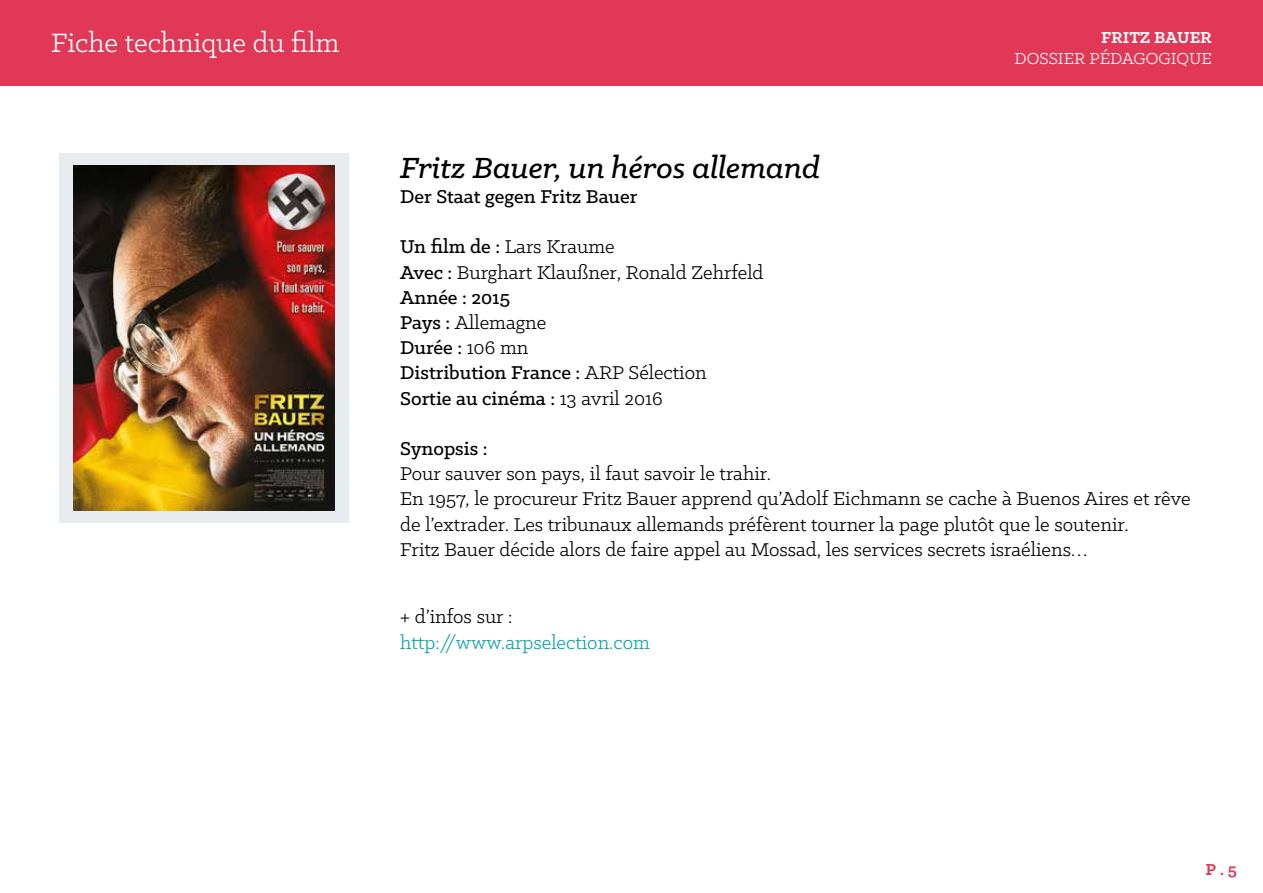
<style>
.page{position:relative;width:1263px;height:893px;background:#fff}
.page>*{position:absolute;margin:0;border:0;box-sizing:border-box;transform-origin:0 0}
.t1{font:italic 500 33px "Klinic Slab";color:#000}
.t2{font:30px "Klinic Slab";color:#fff}
.t3{font:21px/25.2px "Klinic Slab";color:#000}
.t4{font:500 21px "Klinic Slab";color:#000}
.t5{font:21px "Klinic Slab";color:#11a2ac}
.t6{font:18px "Klinic Slab";color:#fff}
.t7{font:700 18px "Klinic Slab";color:#fff}
.t8{font:700 18px "Klinic Slab";color:#e03856}
.s1{font-weight:500}
</style>
<div class="page">
<div style="left:0;top:0;width:1263px;height:85px;background:#e03856"></div>
<div style="left:60px;top:153px;width:289px;height:370px;background:#e7ecf0"></div>
<img style="left:74px;top:165px;width:261px;height:346px">
<h2 class="t2" style="left:51px;top:24px;width:290px">Fiche technique du film</h2>
<p class="t7" style="left:1101px;top:25px;width:112px">FRITZ BAUER</p>
<p class="t6" style="left:1015px;top:47px;width:199px">DOSSIER PÉDAGOGIQUE</p>
<h1 class="t1" style="left:400px;top:146px;width:421px">Fritz Bauer, un héros allemand</h1>
<p class="t4" style="left:400px;top:183px;width:239px">Der Staat gegen Fritz Bauer</p>
<p class="t3" style="left:400px;top:234px;width:365px"><span class="s1">Un film de :</span> Lars Kraume<br><span class="s1">Avec :</span> Burghart Klaußner, Ronald Zehrfeld<br><span class="s1">Année : 2015<br>Pays :</span> Allemagne<br><span class="s1">Durée :</span> 106 mn<br><span class="s1">Distribution France :</span> ARP Sélection<br><span class="s1">Sortie au cinéma :</span> 13 avril 2016</p>
<p class="t4" style="left:400px;top:435px;width:89px">Synopsis :</p>
<p class="t3" style="left:400px;top:461px;width:792px">Pour sauver son pays, il faut savoir le trahir.<br>En 1957, le procureur Fritz Bauer apprend qu’Adolf Eichmann se cache à Buenos Aires et rêve de l’extrader. Les tribunaux allemands préfèrent tourner la page plutôt que le soutenir.<br>Fritz Bauer décide alors de faire appel au Mossad, les services secrets israéliens…</p>
<p class="t3" style="left:400px;top:604px;width:114px">+ d’infos sur :</p>
<p class="t5" style="left:400px;top:629px;width:251px">http://www.arpselection.com</p>
<p class="t8" style="left:1205px;top:857px;width:33px">P . 5</p>
</div>
